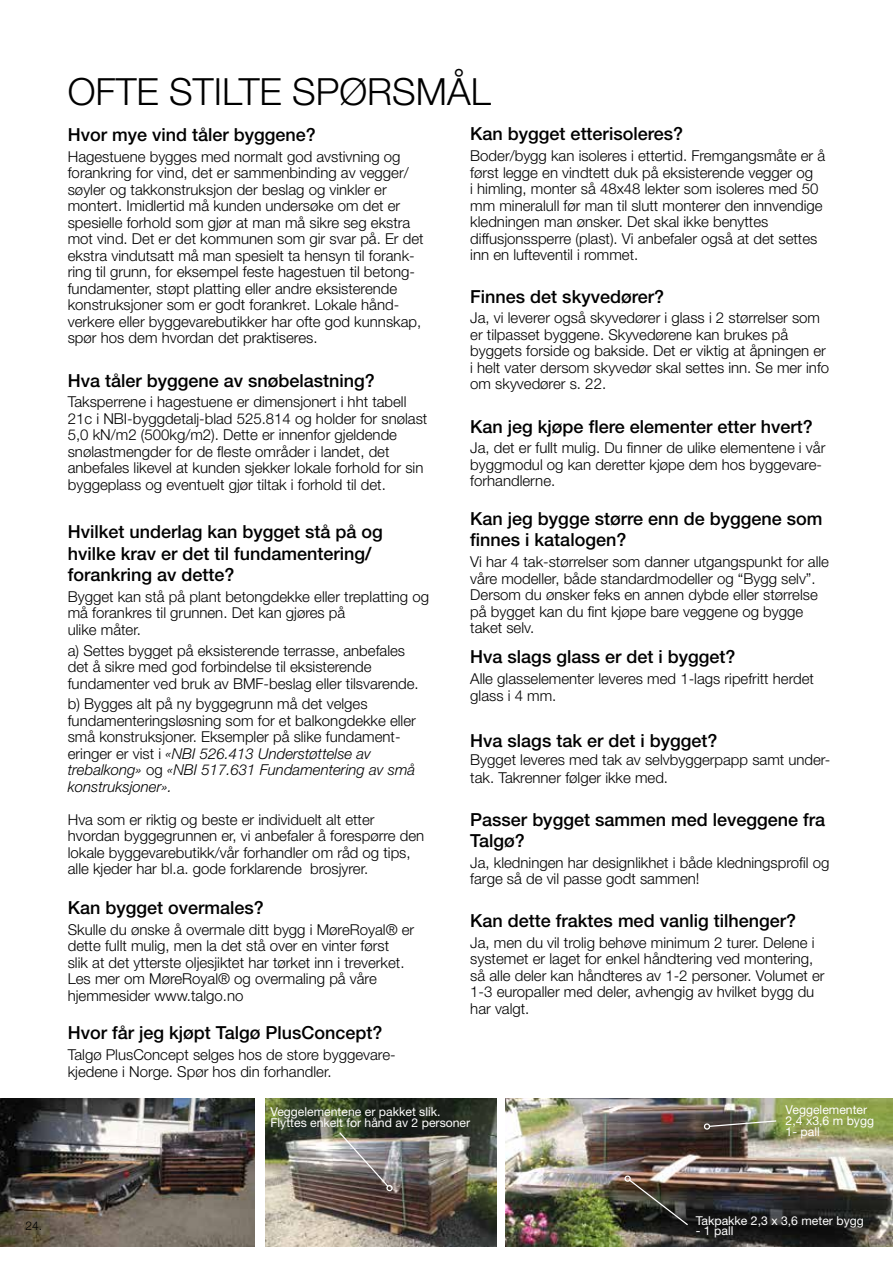
<style>
.page{position:relative;width:893px;height:1263px;background:#fff}
.page>*{position:absolute;margin:0;border:0;box-sizing:border-box;transform-origin:0 0}
.t1{font:300 37.5px "Helvetica Neue LT Std";color:#000}
.t2{font:500 18px/21.6px "Helvetica Neue LT Std";color:#000}
.t3{font:300 15px/16.5px "Helvetica Neue LT Std";color:#000}
.t4{font:12.3px/10.6px "Helvetica Neue LT Std";color:#fff}
.t5{font:300 12px "Helvetica Neue LT Std";color:#000}
.s1{font-style:italic}
</style>
<div class="page">
<img style="left:0;top:1098px;width:254px;height:149px">
<img style="left:266px;top:1099px;width:230px;height:148px">
<img style="left:506px;top:1098px;width:387px;height:149px">
<svg style="left:628px;top:1178px;width:61px;height:48px;background:#433d35"></svg>
<div style="left:624px;top:1175px;width:7px;height:7px;border:1px solid #fff;border-radius:50%"></div>
<svg style="left:702px;top:1119px;width:76px;height:12px"></svg>
<svg style="left:338px;top:1131px;width:52px;height:57px;background:#837e7c"></svg>
<div style="left:386px;top:1185px;width:7px;height:6px;border:1px solid #fff;border-radius:50%"></div>
<h1 class="t1" style="left:68px;top:69px;width:425px">OFTE STILTE SPØRSMÅL</h1>
<p class="t2" style="left:470px;top:123px;width:214px">Kan bygget etterisoleres?</p>
<p class="t3" style="left:470px;top:147px;width:356px">Boder/bygg kan isoleres i ettertid. Fremgangsmåte er å først legge en vindtett duk på eksisterende vegger og<br>i himling, monter så 48x48 lekter som isoleres med 50 mm mineralull før man til slutt monterer den innvendige kledningen man ønsker. Det skal ikke benyttes diffusjonssperre (plast). Vi anbefaler også at det settes inn en lufteventil i rommet.</p>
<p class="t2" style="left:470px;top:285px;width:195px">Finnes det skyvedører?</p>
<p class="t3" style="left:470px;top:309px;width:360px">Ja, vi leverer også skyvedører i glass i 2 størrelser som er tilpasset byggene. Skyvedørene kan brukes på byggets forside og bakside. Det er viktig at åpningen er i helt vater dersom skyvedør skal settes inn. Se mer info om skyvedører s. 22.</p>
<p class="t2" style="left:470px;top:415px;width:344px">Kan jeg kjøpe flere elementer etter hvert?</p>
<p class="t3" style="left:470px;top:439px;width:357px">Ja, det er fullt mulig. Du finner de ulike elementene i vår byggmodul og kan deretter kjøpe dem hos byggevare&shy;forhandlerne.</p>
<p class="t2" style="left:470px;top:507px;width:354px">Kan jeg bygge større enn de byggene som finnes i katalogen?</p>
<p class="t3" style="left:470px;top:553px;width:360px">Vi har 4 tak-størrelser som danner utgangspunkt for alle våre modeller, både standardmodeller og “Bygg selv”.<br>Dersom du ønsker feks en annen dybde eller størrelse på bygget kan du fint kjøpe bare veggene og bygge taket selv.</p>
<p class="t2" style="left:470px;top:646px;width:267px">Hva slags glass er det i bygget?</p>
<p class="t3" style="left:470px;top:670px;width:345px">Alle glasselementer leveres med 1-lags ripefritt herdet glass i 4 mm.</p>
<p class="t2" style="left:470px;top:730px;width:249px">Hva slags tak er det i bygget?</p>
<p class="t3" style="left:470px;top:750px;width:362px;line-height:18px">Bygget leveres med tak av selvbyggerpapp samt under&shy;tak. Takrenner følger ikke med.</p>
<p class="t2" style="left:470px;top:808px;width:356px">Passer bygget sammen med leveggene fra<br>Talgø?</p>
<p class="t3" style="left:470px;top:854px;width:361px">Ja, kledningen har designlikhet i både kledningsprofil og farge så de vil passe godt sammen!</p>
<p class="t2" style="left:470px;top:909px;width:327px">Kan dette fraktes med vanlig tilhenger?</p>
<p class="t3" style="left:470px;top:934px;width:356px">Ja, men du vil trolig behøve minimum 2 turer. Delene i systemet er laget for enkel håndtering ved montering, så alle deler kan håndteres av 1-2 personer. Volumet er 1-3 europaller med deler, avhengig av hvilket bygg du har valgt.</p>
<p class="t2" style="left:68px;top:124px;width:250px">Hvor mye vind tåler byggene?</p>
<p class="t3" style="left:68px;top:148px;width:357px">Hagestuene bygges med normalt god avstivning og forankring for vind, det er sammenbinding av vegger/ søyler og takkonstruksjon der beslag og vinkler er montert. Imidlertid må kunden undersøke om det er spesielle forhold som gjør at man må sikre seg ekstra mot vind. Det er det kommunen som gir svar på. Er det ekstra vindutsatt må man spesielt ta hensyn til forank&shy;ring til grunn, for eksempel feste hagestuen til betong&shy;fundamenter, støpt platting eller andre eksisterende konstruksjoner som er godt forankret. Lokale hånd&shy;verkere eller byggevarebutikker har ofte god kunnskap, spør hos dem hvordan det praktiseres.</p>
<p class="t2" style="left:68px;top:369px;width:309px">Hva tåler byggene av snøbelastning?</p>
<p class="t3" style="left:68px;top:393px;width:361px">Taksperrene i hagestuene er dimensjonert i hht tabell 21c i NBI-byggdetalj-blad 525.814 og holder for snølast 5,0 kN/m2 (500kg/m2). Dette er innenfor gjeldende snølastmengder for de fleste områder i landet, det anbefales likevel at kunden sjekker lokale forhold for sin byggeplass og eventuelt gjør tiltak i forhold til det.</p>
<p class="t2" style="left:68px;top:521px;width:317px">Hvilket underlag kan bygget stå på og hvilke krav er det til fundamentering/ forankring av dette?</p>
<p class="t3" style="left:68px;top:588px;width:363px">Bygget kan stå på plant betongdekke eller treplatting og må forankres til grunnen. Det kan gjøres på<br>ulike måter.</p>
<p class="t3" style="left:68px;top:642px;width:352px">a) Settes bygget på eksisterende terrasse, anbefales det å sikre med god forbindelse til eksisterende fundamenter ved bruk av BMF-beslag eller tilsvarende.</p>
<p class="t3" style="left:68px;top:695px;width:350px">b) Bygges alt på ny byggegrunn må det velges fundamenteringsløsning som for et balkongdekke eller små konstruksjoner. Eksempler på slike fundament&shy;eringer er vist i <span class="s1">«NBI 526.413 Understøttelse av trebalkong»</span> og <span class="s1">«NBI 517.631 Fundamentering av små konstruksjoner».</span></p>
<p class="t3" style="left:68px;top:811px;width:358px">Hva som er riktig og beste er individuelt alt etter hvordan byggegrunnen er, vi anbefaler å forespørre den lokale byggevarebutikk/vår forhandler om råd og tips, alle kjeder har bl.a. gode forklarende brosjyrer.</p>
<p class="t2" style="left:68px;top:897px;width:198px">Kan bygget overmales?</p>
<p class="t3" style="left:68px;top:921px;width:348px">Skulle du ønske å overmale ditt bygg i MøreRoyal® er dette fullt mulig, men la det stå over en vinter først<br>slik at det ytterste oljesjiktet har tørket inn i treverket.<br>Les mer om MøreRoyal® og overmaling på våre hjemmesider www.talgo.no</p>
<p class="t2" style="left:68px;top:1022px;width:316px">Hvor får jeg kjøpt Talgø PlusConcept?</p>
<p class="t3" style="left:68px;top:1046px;width:329px">Talgø PlusConcept selges hos de store byggevare&shy;kjedene i Norge. Spør hos din forhandler.</p>
<p class="t4" style="left:271px;top:1106px;width:201px">Veggelementene er pakket slik.<br>Flyttes enkelt for hånd av 2 personer</p>
<p class="t4" style="left:786px;top:1104px;width:90px">Veggelementer<br>2,4 x3,6 m bygg<br>1- pall</p>
<p class="t5" style="left:26px;top:1218px;width:18px">24.</p>
<p class="t4" style="left:696px;top:1215px;width:170px">Takpakke 2,3 x 3,6 meter bygg</p>
<p class="t4" style="left:696px;top:1225px;width:39px">- 1 pall</p>
</div>
